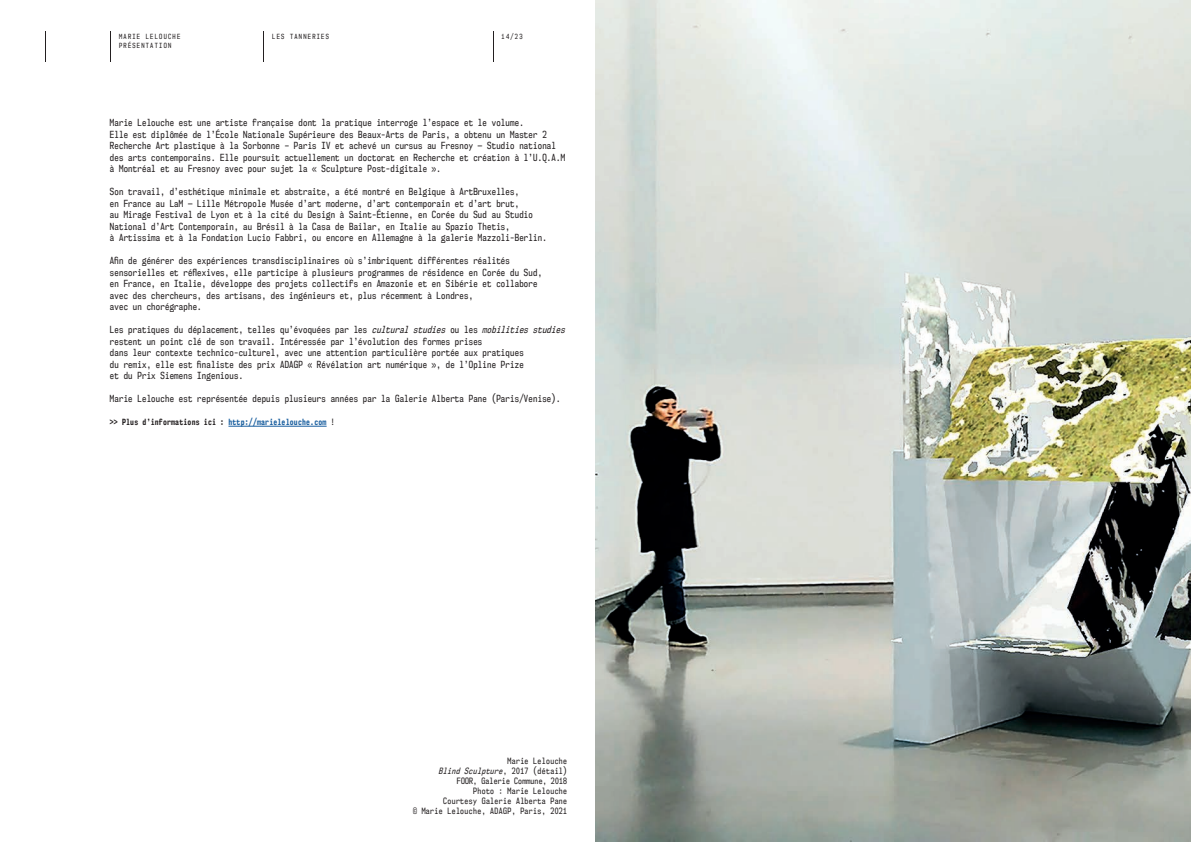
<style>
.page{position:relative;width:1191px;height:842px;background:#fff}
.page>*{position:absolute;margin:0;border:0;box-sizing:border-box;transform-origin:0 0}
.t1{font:9px/11.5px "NK57 Monospace Cd Rg";letter-spacing:.025em;color:#231f20}
.t2{font:8px/10px "NK57 Monospace Cd Rg";letter-spacing:.05em;color:#231f20;text-align:right}
.t3{font:700 8px "NK57 Monospace Cd Rg";letter-spacing:.025em;color:#231f20}
.t4{font:6.5px "NK57 Monospace Cd Rg";letter-spacing:.2em;color:#231f20}
.s1{font-style:italic}
.s2{color:#175d9e}
.s3{font-weight:400}
</style>
<div class="page">
<hr style="left:110px;top:31px;width:1px;height:30px;background:#231f20">
<hr style="left:263px;top:31px;width:1px;height:30px;background:#231f20">
<hr style="left:45px;top:31px;width:1px;height:30px;background:#231f20">
<hr style="left:493px;top:31px;width:1px;height:30px;background:#231f20">
<hr style="left:228px;top:426px;width:99px;height:1px;background:#175d9e">
<img style="left:595px;top:0;width:596px;height:842px">
<p class="t4" style="left:119px;top:33px;width:63px">MARIE LELOUCHE</p>
<p class="t4" style="left:272px;top:33px;width:58px">LES TANNERIES</p>
<p class="t4" style="left:501px;top:33px;width:22px">14/23</p>
<p class="t4" style="left:119px;top:42px;width:54px">PRÉSENTATION</p>
<p class="t1" style="left:110px;top:117px;width:457px">Marie Lelouche est une artiste française dont la pratique interroge l’espace et le volume.<br>Elle est diplômée de l’École Nationale Supérieure des Beaux-Arts de Paris, a obtenu un Master 2<br>Recherche Art plastique à la Sorbonne – Paris IV et achevé un cursus au Fresnoy — Studio national des arts contemporains. Elle poursuit actuellement un doctorat en Recherche et création à l’U.Q.A.M à Montréal et au Fresnoy avec pour sujet la « Sculpture Post-digitale ».</p>
<p class="t1" style="left:110px;top:186px;width:438px">Son travail, d’esthétique minimale et abstraite, a été montré en Belgique à ArtBruxelles,<br>en France au LaM — Lille Métropole Musée d’art moderne, d’art contemporain et d’art brut,<br>au Mirage Festival de Lyon et à la cité du Design à Saint-Étienne, en Corée du Sud au Studio National d’Art Contemporain, au Brésil à la Casa de Bailar, en Italie au Spazio Thetis,<br>à Artissima et à la Fondation Lucio Fabbri, ou encore en Allemagne à la galerie Mazzoli-Berlin.</p>
<p class="t1" style="left:110px;top:255px;width:434px">Afin de générer des expériences transdisciplinaires où s’imbriquent différentes réalités sensorielles et réflexives, elle participe à plusieurs programmes de résidence en Corée du Sud, en France, en Italie, développe des projets collectifs en Amazonie et en Sibérie et collabore avec des chercheurs, des artisans, des ingénieurs et, plus récemment à Londres,<br>avec un chorégraphe.</p>
<p class="t1" style="left:110px;top:324px;width:457px">Les pratiques du déplacement, telles qu’évoquées par les <span class="s1">cultural studies</span> ou les <span class="s1">mobilities studies </span>restent un point clé de son travail. Intéressée par l’évolution des formes prises<br>dans leur contexte technico-culturel, avec une attention particulière portée aux pratiques<br>du remix, elle est finaliste des prix ADAGP « Révélation art numérique », de l’Opline Prize<br>et du Prix Siemens Ingenious.</p>
<p class="t1" style="left:110px;top:393px;width:452px">Marie Lelouche est représentée depuis plusieurs années par la Galerie Alberta Pane (Paris/Venise).</p>
<p class="t3" style="left:110px;top:417px;width:226px">&gt;&gt; Plus d’informations ici : <span class="s2">http://marielelouche.com</span> <span class="s3">!</span></p>
<p class="t2" style="left:413px;top:755px;width:155px">Marie Lelouche<br><span class="s1">Blind Sculpture</span>, 2017 (détail)<br>FOOR, Galerie Commune, 2018<br>Photo : Marie Lelouche<br>Courtesy Galerie Alberta Pane<br>© Marie Lelouche, ADAGP, Paris, 2021</p>
</div>
